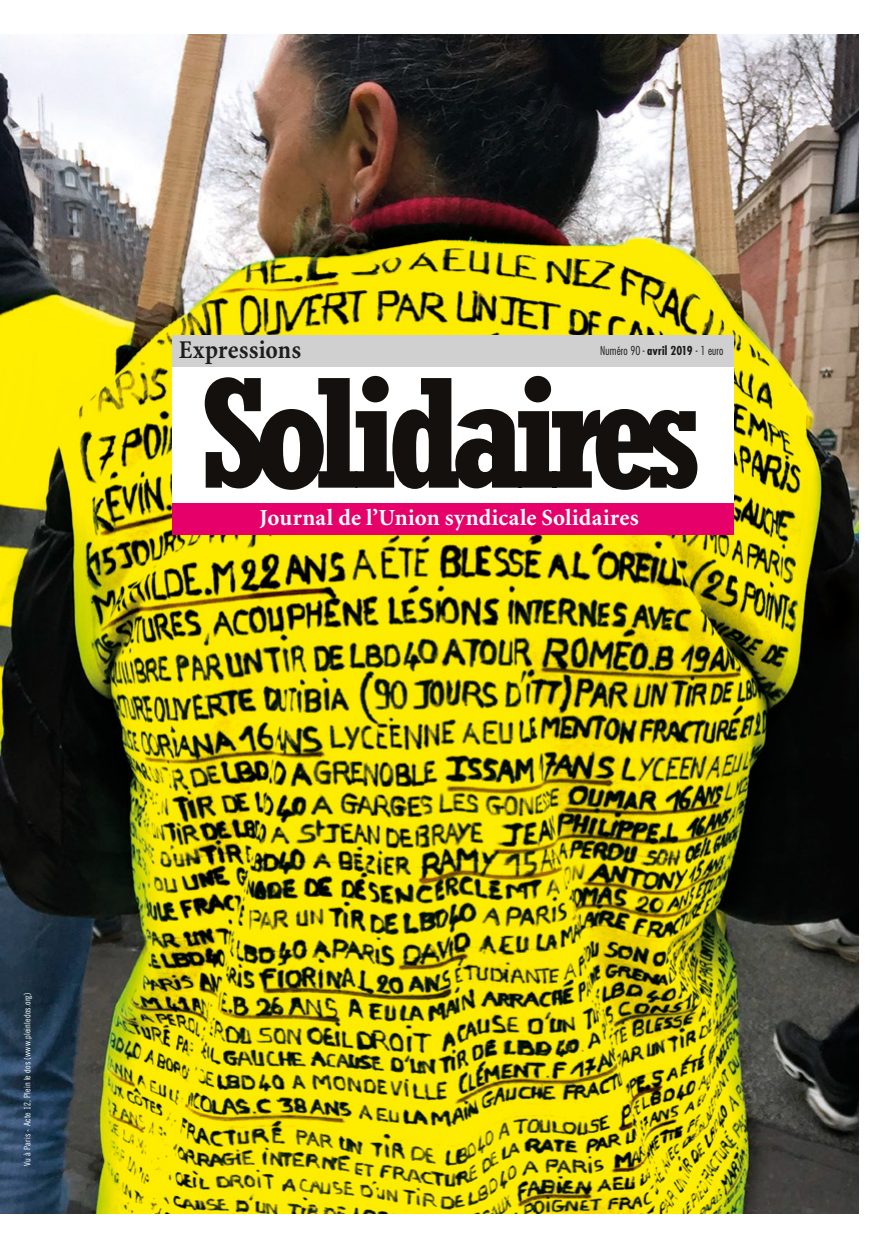
<style>
.page{position:relative;width:893px;height:1248px;background:#fff}
.page>*{position:absolute;margin:0;border:0;box-sizing:border-box;transform-origin:0 0}
.t1{font:700 condensed 26px "Minion";letter-spacing:.005em;color:#1d1d1b}
.t2{font:700 23px "Minion";letter-spacing:.015em;color:#fff}
.t3{font:300 condensed 12px "Futura";letter-spacing:.01em;color:#1d1d1b}
.t4{font:700 condensed 12px "Futura";letter-spacing:.01em;color:#1d1d1b}
.t5{font:condensed 9px "News Gothic BT";letter-spacing:.025em;color:#fff}
.s1{font-weight:700}
</style>
<div class="page">
<img style="left:0;top:34px;width:859px;height:1179px">
<div style="left:173px;top:350px;width:561px;height:184px;background:#fff"></div>
<div style="left:173px;top:503px;width:561px;height:31px;background:#e60069"></div>
<svg style="left:205px;top:376px;width:492px;height:114px;fill:#13100d"></svg>
<div style="left:173px;top:335px;width:561px;height:31px;background:#d0d0d0"></div>
<h1 class="t1" style="left:179px;top:335px;width:124px">Expressions</h1>
<h3 class="t3" style="left:591px;top:343px;width:46px">Numéro 59 -</h3>
<h1 class="t1" style="left:179px;top:338px;width:124px">Expressions</h1>
<h3 class="t3" style="left:621px;top:343px;width:11px">74</h3>
<h3 class="t3" style="left:687px;top:343px;width:38px"><span class="s1">6</span> - 1 euro</h3>
<h3 class="t3" style="left:600px;top:343px;width:69px">Numéro 90 - <span class="s1">février</span></h3>
<h3 class="t4" style="left:687px;top:343px;width:7px">3</h3>
<h3 class="t4" style="left:647px;top:343px;width:47px">avril 2019</h3>
<h2 class="t2" style="left:260px;top:505px;width:380px">Journal de l’Union syndicale Solidaires</h2>
<p class="t5" style="left:22px;top:1165px;width:175px;rotate:-90deg">Vu à Paris - Acte 12, Plein le dos (www.pleinledos.org)</p>
</div>
